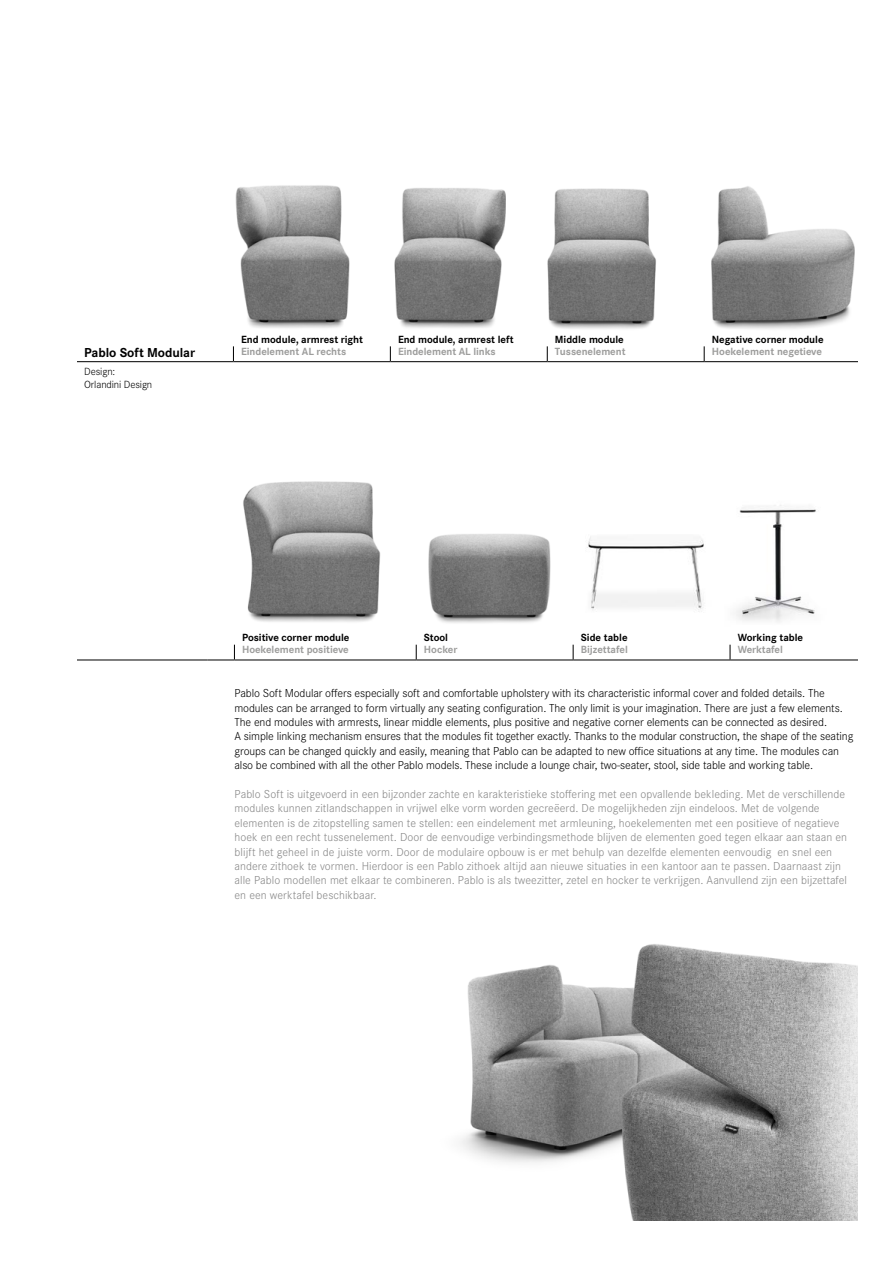
<style>
.page{position:relative;width:893px;height:1263px;background:#fff}
.page>*{position:absolute;margin:0;border:0;box-sizing:border-box;transform-origin:0 0}
.t1{font:700 13.5px "Corporate S";letter-spacing:-.005em;color:#000}
.t2{font:300 12px/14.4px "Corporate S";letter-spacing:.005em;color:#878787}
.t3{font:300 12px/14.4px "Corporate S";letter-spacing:-.01em;color:#000}
.t4{font:700 10.8px "Corporate S";letter-spacing:-.005em;color:#000}
.t5{font:700 10.8px "Corporate S";letter-spacing:-.005em;color:#9d9d9c}
.t6{font:300 10.8px/12.9px "Corporate S";letter-spacing:-.01em;color:#000}
</style>
<div class="page">
<img style="left:587px;top:536px;width:117px;height:76px">
<img style="left:736px;top:505px;width:80px;height:117px">
<img style="left:460px;top:944px;width:398px;height:276px">
<img style="left:221px;top:185px;width:139px;height:178px">
<img style="left:369px;top:188px;width:136px;height:175px">
<img style="left:526px;top:188px;width:136px;height:175px">
<img style="left:695px;top:186px;width:163px;height:177px">
<img style="left:412px;top:534px;width:155px;height:127px">
<img style="left:225px;top:481px;width:164px;height:180px">
<svg style="left:233px;top:346px;width:1px;height:15px"></svg>
<svg style="left:390px;top:346px;width:1px;height:15px"></svg>
<svg style="left:547px;top:346px;width:1px;height:15px"></svg>
<svg style="left:704px;top:346px;width:1px;height:15px"></svg>
<hr style="left:77px;top:361px;width:156px;height:1px;background:#000">
<hr style="left:233px;top:361px;width:157px;height:1px;background:#000">
<hr style="left:390px;top:361px;width:157px;height:1px;background:#000">
<hr style="left:547px;top:361px;width:157px;height:1px;background:#000">
<hr style="left:704px;top:361px;width:157px;height:1px;background:#000">
<svg style="left:416px;top:645px;width:1px;height:14px"></svg>
<svg style="left:573px;top:645px;width:1px;height:14px"></svg>
<hr style="left:51px;top:659px;width:157px;height:1px;background:#000">
<svg style="left:208px;top:645px;width:27px;height:15px"></svg>
<hr style="left:234px;top:659px;width:182px;height:1px;background:#000">
<hr style="left:416px;top:659px;width:157px;height:1px;background:#000">
<hr style="left:573px;top:659px;width:157px;height:1px;background:#000">
<hr style="left:730px;top:659px;width:163px;height:1px;background:#000">
<svg style="left:729px;top:645px;width:1px;height:14px"></svg>
<div style="left:859px;top:303px;width:34px;height:960px;background:#fff"></div>
<p class="t4" style="left:241px;top:333px;width:123px">End module, armrest right</p>
<p class="t4" style="left:398px;top:333px;width:117px">End module, armrest left</p>
<p class="t4" style="left:555px;top:333px;width:70px">Middle module</p>
<p class="t4" style="left:712px;top:333px;width:113px">Negative corner module</p>
<p class="t1" style="left:84px;top:344px;width:113px">Pablo Soft Modular</p>
<p class="t5" style="left:241px;top:345px;width:107px">Eindelement AL rechts</p>
<p class="t5" style="left:398px;top:345px;width:99px">Eindelement AL links</p>
<p class="t5" style="left:555px;top:345px;width:72px">Tussenelement</p>
<p class="t5" style="left:712px;top:345px;width:112px">Hoekelement negetieve</p>
<p class="t6" style="left:84px;top:365px;width:70px">Design:<br>Orlandini Design</p>
<p class="t4" style="left:242px;top:631px;width:109px">Positive corner module</p>
<p class="t4" style="left:424px;top:631px;width:26px">Stool</p>
<p class="t4" style="left:581px;top:631px;width:48px">Side table</p>
<p class="t4" style="left:738px;top:631px;width:67px">Working table</p>
<p class="t5" style="left:242px;top:643px;width:108px">Hoekelement positieve</p>
<p class="t5" style="left:424px;top:643px;width:35px">Hocker</p>
<p class="t5" style="left:581px;top:643px;width:49px">Bijzettafel</p>
<p class="t5" style="left:738px;top:643px;width:47px">Werktafel</p>
<p class="t3" style="left:235px;top:686px;width:620px">Pablo Soft Modular offers especially soft and comfortable upholstery with its characteristic informal cover and folded details. The modules can be arranged to form virtually any seating configuration. The only limit is your imagination. There are just a few elements.<br>The end modules with armrests, linear middle elements, plus positive and negative corner elements can be connected as desired.<br>A simple linking mechanism ensures that the modules fit together exactly. Thanks to the modular construction, the shape of the seating groups can be changed quickly and easily, meaning that Pablo can be adapted to new office situations at any time. The modules can also be combined with all the other Pablo models. These include a lounge chair, two-seater, stool, side table and working table.</p>
<p class="t2" style="left:235px;top:787px;width:614px">Pablo Soft is uitgevoerd in een bijzonder zachte en karakteristieke stoffering met een opvallende bekleding. Met de verschillende modules kunnen zitlandschappen in vrijwel elke vorm worden gecreëerd. De mogelijkheden zijn eindeloos. Met de volgende elementen is de zitopstelling samen te stellen: een eindelement met armleuning, hoekelementen met een positieve of negatieve hoek en een recht tussenelement. Door de eenvoudige verbindingsmethode blijven de elementen goed tegen elkaar aan staan en blijft het geheel in de juiste vorm. Door de modulaire opbouw is er met behulp van dezelfde elementen eenvoudig en snel een andere zithoek te vormen. Hierdoor is een Pablo zithoek altijd aan nieuwe situaties in een kantoor aan te passen. Daarnaast zijn alle Pablo modellen met elkaar te combineren. Pablo is als tweezitter, zetel en hocker te verkrijgen. Aanvullend zijn een bijzettafel en een werktafel beschikbaar.</p>
</div>
